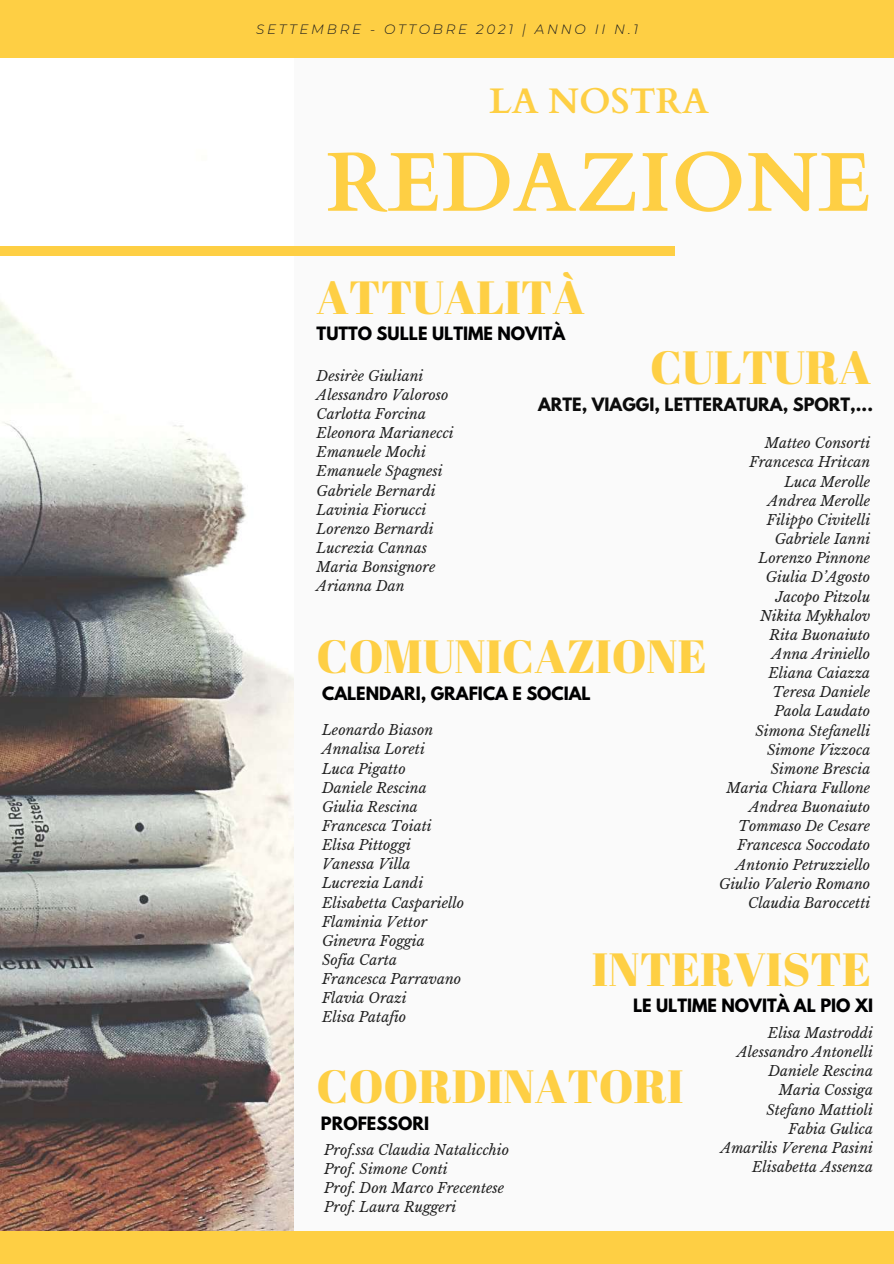
<style>
.page{position:relative;width:894px;height:1264px;background:#fff}
.page>*{position:absolute;margin:0;border:0;box-sizing:border-box;transform-origin:0 0}
.t1{font:700 83.7px "Cardo";color:#fecf44}
.t2{font:46.5px "Abril Fatface";color:#fecf44}
.t3{font:700 35.55px "Cardo";color:#fecf44}
.t4{font:700 16.35px "League Spartan";color:#000001}
.t5{font:700 16.35px "League Spartan";color:#0c0c0c}
.t6{font:italic 14.1px/19.2px "Libre Baskerville";color:#222}
.t7{font:italic 300 13.5px "Montserrat";letter-spacing:.2em;color:#1e1e1e}
</style>
<div class="page">
<div style="left:0;top:0;width:893px;height:1263px;background:#fafafa"></div>
<img style="left:0;top:57px;width:293px;height:1174px">
<div style="left:0;top:1231px;width:893px;height:32px;background:#fecf44"></div>
<div style="left:0;top:246px;width:674px;height:9px;background:#fecf44"></div>
<div style="left:0;top:0;width:893px;height:57px;background:#fecf44"></div>
<p class="t7" style="left:256px;top:21px;width:383px">SETTEMBRE - OTTOBRE 2021 | ANNO II N.1</p>
<h3 class="t3" style="left:489px;top:78px;width:221px">LA NOSTRA</h3>
<h1 class="t1" style="left:326px;top:128px;width:547px">REDAZIONE</h1>
<h2 class="t2" style="left:316px;top:265px;width:270px">ATTUALITÀ</h2>
<p class="t4" style="left:316px;top:325px;width:250px">TUTTO SULLE ULTIME NOVITÀ</p>
<p class="t6" style="left:316px;top:366px;width:138px">Desirèe Giuliani<br>Alessandro Valoroso<br>Carlotta Forcina<br>Eleonora Marianecci<br>Emanuele Mochi<br>Emanuele Spagnesi<br>Gabriele Bernardi<br>Lavinia Fiorucci<br>Lorenzo Bernardi<br>Lucrezia Cannas<br>Maria Bonsignore<br>Arianna Dan</p>
<h2 class="t2" style="left:650px;top:334px;width:222px">CULTURA</h2>
<p class="t5" style="left:538px;top:396px;width:336px">ARTE, VIAGGI, LETTERATURA, SPORT,...</p>
<p class="t6" style="left:719px;top:434px;width:153px;text-align:right">Matteo Consorti<br>Francesca Hritcan<br>Luca Merolle<br>Andrea Merolle<br>Filippo Civitelli<br>Gabriele Ianni<br>Lorenzo Pinnone<br>Giulia D’Agosto<br>Jacopo Pitzolu<br>Nikita Mykhalov<br>Rita Buonaiuto<br>Anna Ariniello<br>Eliana Caiazza<br>Teresa Daniele<br>Paola Laudato<br>Simona Stefanelli<br>Simone Vizzoca<br>Simone Brescia<br>Maria Chiara Fullone<br>Andrea Buonaiuto<br>Tommaso De Cesare<br>Francesca Soccodato<br>Antonio Petruzziello<br>Giulio Valerio Romano<br>Claudia Baroccetti</p>
<h2 class="t2" style="left:316px;top:623px;width:391px">COMUNICAZIONE</h2>
<p class="t4" style="left:322px;top:685px;width:270px">CALENDARI, GRAFICA E SOCIAL</p>
<p class="t6" style="left:322px;top:720px;width:144px">Leonardo Biason<br>Annalisa Loreti<br>Luca Pigatto<br>Daniele Rescina<br>Giulia Rescina<br>Francesca Toiati<br>Elisa Pittoggi<br>Vanessa Villa<br>Lucrezia Landi<br>Elisabetta Caspariello<br>Flaminia Vettor<br>Ginevra Foggia<br>Sofia Carta<br>Francesca Parravano<br>Flavia Orazi<br>Elisa Patafio</p>
<h2 class="t2" style="left:591px;top:937px;width:280px">INTERVISTE</h2>
<p class="t4" style="left:633px;top:997px;width:241px">LE ULTIME NOVITÀ AL PIO XI</p>
<p class="t6" style="left:720px;top:1023px;width:154px;text-align:right">Elisa Mastroddi<br>Alessandro Antonelli<br>Daniele Rescina<br>Maria Cossiga<br>Stefano Mattioli<br>Fabia Gulica<br>Amarilis Verena Pasini<br>Elisabetta Assenza</p>
<h2 class="t2" style="left:316px;top:1053px;width:368px">COORDINATORI</h2>
<p class="t4" style="left:321px;top:1115px;width:110px">PROFESSORI</p>
<p class="t6" style="left:324px;top:1140px;width:186px">Prof.ssa Claudia Natalicchio<br>Prof. Simone Conti<br>Prof. Don Marco Frecentese<br>Prof. Laura Ruggeri</p>
</div>
